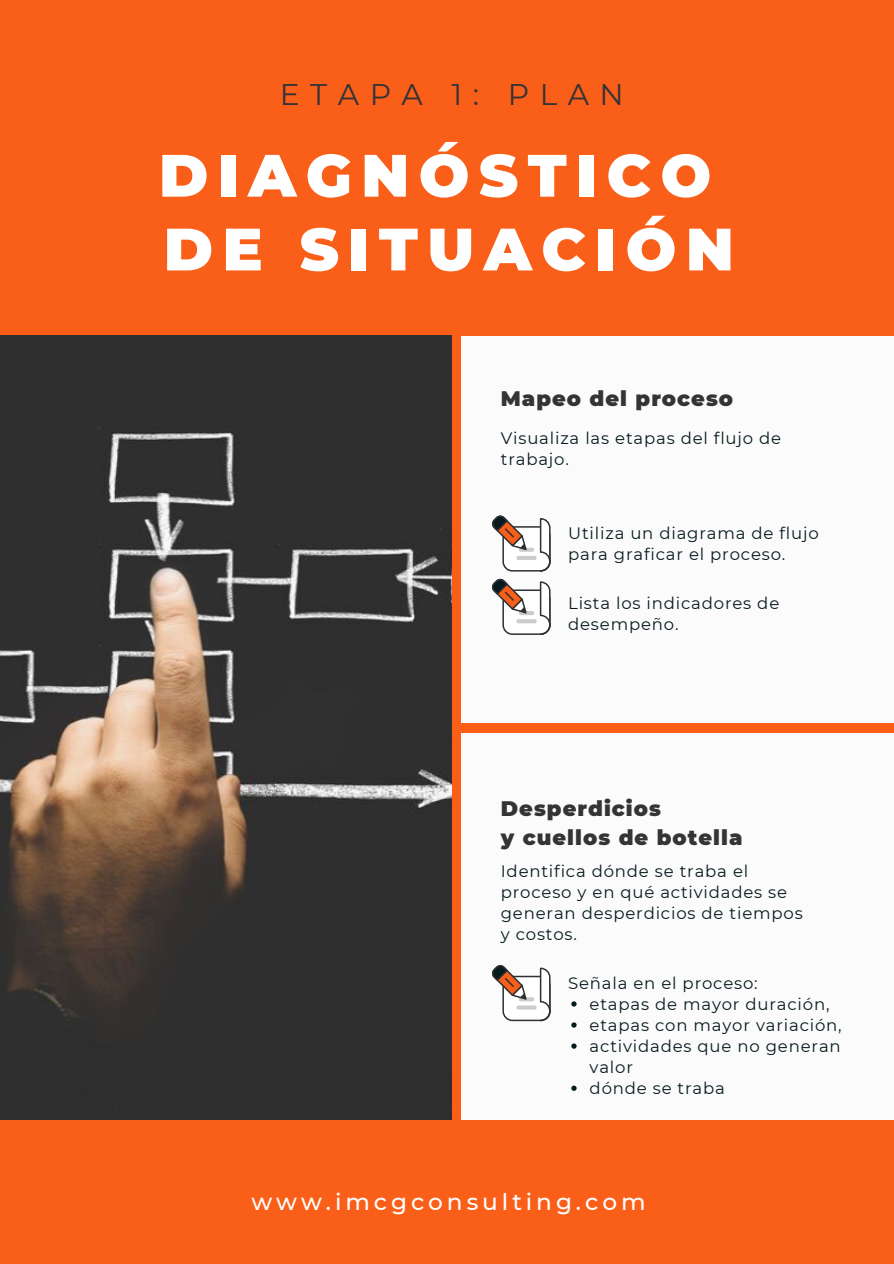
<style>
.page{position:relative;width:894px;height:1264px;background:#fff}
.page>*{position:absolute;margin:0;border:0;box-sizing:border-box;transform-origin:0 0}
.t1{font:900 59.55px/73.8px "Montserrat";letter-spacing:.16em;color:#fff}
.t2{font:29.85px "Montserrat";letter-spacing:.35em;color:#343336}
.t3{font:500 23.25px "Montserrat";letter-spacing:.17em;color:#fff}
.t4{font:900 21px/29.2px "Montserrat";letter-spacing:.05em;color:#343336}
.t5{font:16.5px/21px "Montserrat";letter-spacing:.05em;color:#071b1f}
</style>
<div class="page">
<div style="left:0;top:0;width:893px;height:1263px;background:#fa5f19"></div>
<img style="left:0;top:336px;width:451px;height:783px">
<div style="left:461px;top:336px;width:432px;height:386px;background:#fbfbfb"></div>
<div style="left:461px;top:733px;width:432px;height:386px;background:#fbfbfb"></div>
<div style="left:503px;top:527px;width:46px;height:44px;background:#fff;border-radius:9px"></div>
<div style="left:502px;top:526px;width:48px;height:45px;border:2px solid #2f3032;border-radius:9px"></div>
<svg style="left:539px;top:518px;width:12px;height:54px"></svg>
<div style="left:519px;top:547px;width:15px;height:5px;background:#ccc;border-radius:2px"></div>
<hr style="left:516px;top:556px;width:20px;height:4px;background:#ccc;border-radius:2px">
<svg style="left:492px;top:515px;width:36px;height:36px"></svg>
<div style="left:503px;top:976px;width:46px;height:44px;background:#fff;border-radius:9px"></div>
<div style="left:502px;top:975px;width:48px;height:46px;border:2px solid #2f3032;border-radius:9px"></div>
<svg style="left:539px;top:967px;width:12px;height:54px"></svg>
<svg style="left:519px;top:997px;width:15px;height:4px"></svg>
<svg style="left:516px;top:1005px;width:20px;height:4px"></svg>
<svg style="left:492px;top:965px;width:36px;height:36px"></svg>
<svg style="left:571px;top:1001px;width:5px;height:5px"></svg>
<svg style="left:571px;top:1022px;width:5px;height:5px"></svg>
<svg style="left:571px;top:1043px;width:5px;height:5px"></svg>
<svg style="left:571px;top:1085px;width:5px;height:5px"></svg>
<div style="left:503px;top:590px;width:46px;height:44px;background:#fff;border-radius:9px"></div>
<div style="left:502px;top:589px;width:48px;height:46px;border:2px solid #2f3032;border-radius:9px"></div>
<svg style="left:539px;top:581px;width:12px;height:54px"></svg>
<hr style="left:519px;top:611px;width:15px;height:4px;background:#ccc;border-radius:2px">
<hr style="left:516px;top:619px;width:20px;height:4px;background:#ccc;border-radius:2px">
<svg style="left:492px;top:578px;width:36px;height:37px"></svg>
<h2 class="t2" style="left:280px;top:76px;width:345px">ETAPA 1: PLAN</h2>
<h1 class="t1" style="left:159px;top:138px;width:576px">DIAGNÓSTICO<br>DE SITUACIÓN</h1>
<p class="t4" style="left:500px;top:384px;width:234px">Mapeo del proceso</p>
<p class="t5" style="left:500px;top:427px;width:282px">Visualiza las etapas del flujo de trabajo.</p>
<p class="t5" style="left:568px;top:522px;width:252px">Utiliza un diagrama de flujo para graficar el proceso.</p>
<p class="t5" style="left:568px;top:592px;width:212px">Lista los indicadores de desempeño.</p>
<p class="t4" style="left:500px;top:794px;width:243px">Desperdicios<br>y cuellos de botella</p>
<p class="t5" style="left:500px;top:860px;width:303px">Identifica dónde se traba el proceso y en qué actividades se generan desperdicios de tiempos y costos.</p>
<p class="t5" style="left:589px;top:972px;width:253px;text-indent:-21px">Señala en el proceso:<br>etapas de mayor duración, etapas con mayor variación, actividades que no generan valor<br>dónde se traba</p>
<h3 class="t3" style="left:251px;top:1187px;width:395px">www.imcgconsulting.com</h3>
</div>
